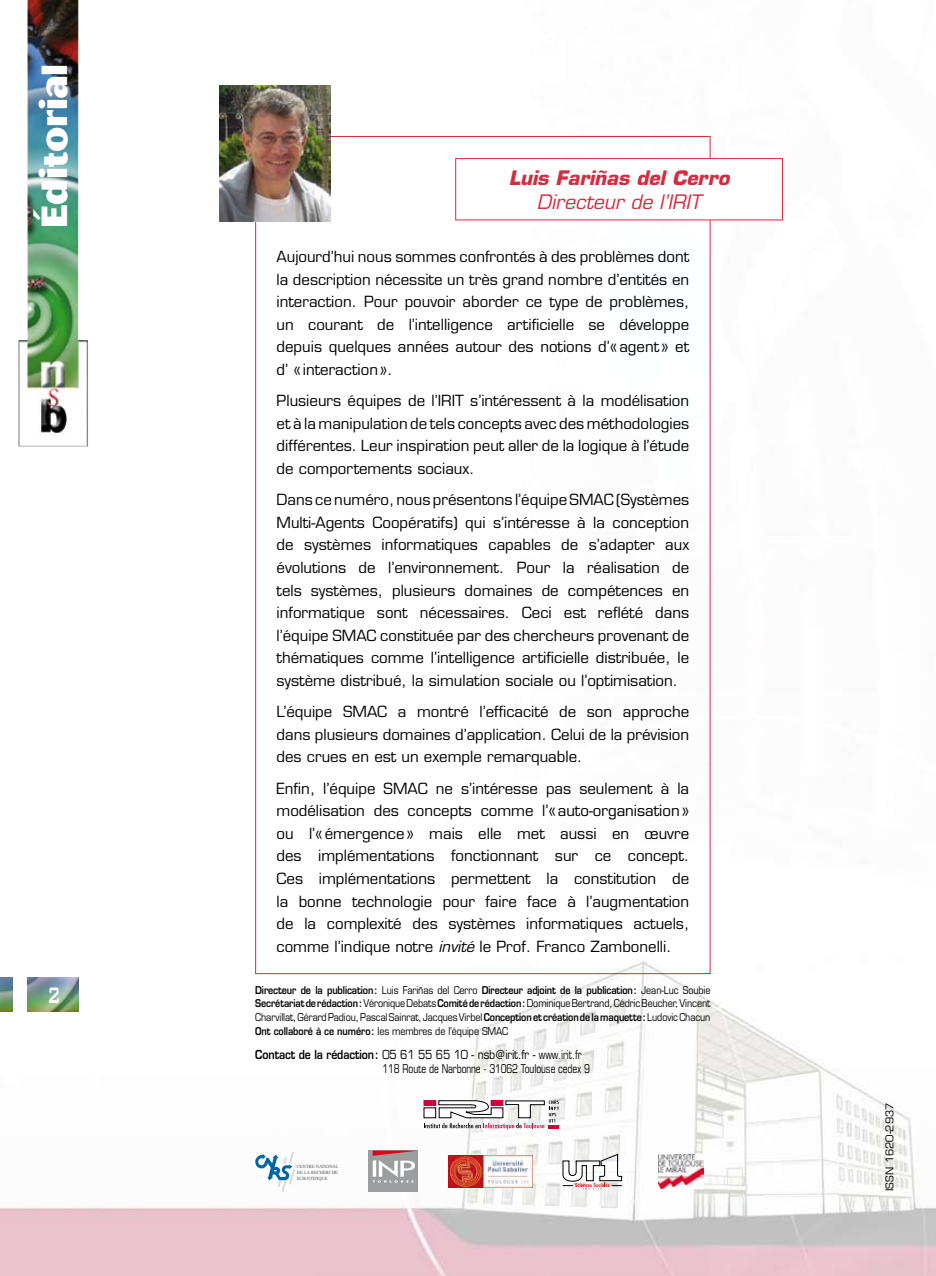
<style>
.page{position:relative;width:936px;height:1276px;background:#fff}
.page>*{position:absolute;margin:0;border:0;box-sizing:border-box;transform-origin:0 0}
.t1{font:800 36px "Cosmos";color:#fff}
.t2{font:italic 700 19.5px "Eurostile";color:#d22d40}
.t3{font:italic 19.5px "Eurostile";color:#d22d40}
.t4{font:15px/22.6px "Eurostile";color:#000;text-align:justify}
.t5{font:condensed 12.15px/14px "Eurostile";letter-spacing:-.01em;color:#000;scale:.86 1}
.t6{font:10.5px/14px "Eurostile";letter-spacing:-.01em;color:#000;text-align:justify;scale:.86 1}
.t7{font:10.5px "Eurostile";letter-spacing:-.01em;color:#000}
.t8{font:4.8px/5.7px "Times";color:#58585a;scale:.96 1}
.s1{font-style:italic}
.s2{font-weight:600}
.s3{font-weight:600;font-stretch:normal}
.s4{font-stretch:normal}
</style>
<div class="page">
<img style="left:0;top:85px;width:935px;height:1191px">
<img style="left:28px;top:978px;width:50px;height:34px">
<img style="left:0;top:978px;width:13px;height:34px">
<img style="left:18px;top:0;width:70px;height:446px">
<img style="left:220px;top:85px;width:110px;height:136px">
<div style="left:455px;top:159px;width:327px;height:61px;background:#fff"></div>
<div style="left:455px;top:158px;width:327px;height:62px;border:1px solid #d22d40"></div>
<svg style="left:423px;top:1100px;width:136px;height:29px"></svg>
<svg style="left:255px;top:1151px;width:40px;height:40px"></svg>
<div style="left:368px;top:1150px;width:50px;height:41px;background:#9c9d9f"></div>
<svg style="left:372px;top:1150px;width:46px;height:32px"></svg>
<img style="left:448px;top:1155px;width:85px;height:32px">
<svg style="left:562px;top:1153px;width:60px;height:36px"></svg>
<img style="left:658px;top:1154px;width:45px;height:34px">
<h1 class="t1" style="left:33px;top:228px;width:166px;rotate:-90deg">Éditorial</h1>
<h2 class="t2" style="left:508px;top:166px;width:222px">Luis Fariñas del Cerro</h2>
<h2 class="t3" style="left:537px;top:190px;width:166px">Directeur de l’IRIT</h2>
<p class="t4" style="left:276px;top:245px;width:414px">Aujourd’hui nous sommes confrontés à des problèmes dont la description nécessite un très grand nombre d’entités en interaction. Pour pouvoir aborder ce type de problèmes, un courant de l’intelligence artificielle se développe depuis quelques années autour des notions d’«agent» et d’ «interaction».</p>
<p class="t4" style="left:276px;top:389px;width:414px">Plusieurs équipes de l’IRIT s’intéressent à la modélisation et à la manipulation de tels concepts avec des méthodologies différentes. Leur inspiration peut aller de la logique à l’étude de comportements sociaux.</p>
<p class="t4" style="left:276px;top:488px;width:414px">Dans ce numéro, nous présentons l’équipe SMAC (Systèmes Multi-Agents Coopératifs) qui s’intéresse à la conception de systèmes informatiques capables de s’adapter aux évolutions de l’environnement. Pour la réalisation de tels systèmes, plusieurs domaines de compétences en informatique sont nécessaires. Ceci est reflété dans l’équipe SMAC constituée par des chercheurs provenant de thématiques comme l’intelligence artificielle distribuée, le système distribué, la simulation sociale ou l’optimisation.</p>
<p class="t4" style="left:276px;top:700px;width:414px">L’équipe SMAC a montré l’efficacité de son approche dans plusieurs domaines d’application. Celui de la prévision des crues en est un exemple remarquable.</p>
<p class="t4" style="left:276px;top:777px;width:414px">Enfin, l’équipe SMAC ne s’intéresse pas seulement à la modélisation des concepts comme l’«auto-organisation» ou l’«émergence» mais elle met aussi en œuvre des implémentations fonctionnant sur ce concept.<br>Ces implémentations permettent la constitution de la bonne technologie pour faire face à l’augmentation de la complexité des systèmes informatiques actuels, comme l’indique notre <span class="s1">invité</span> le Prof. Franco Zambonelli.</p>
<p class="t6" style="left:255px;top:982px;width:531px"><span class="s2">Directeur de la publication:</span> Luis Fariñas del Cerro <span class="s2">Directeur adjoint de la publication:</span> Jean-Luc Soubie <span class="s2">Secrétariat de rédaction:</span> Véronique Debats <span class="s2">Comité de rédaction:</span> Dominique Bertrand,Cédric Beucher, Vincent Charvillat, Gérard Padiou, Pascal Sainrat, Jacques Virbel<span class="s2">Conception et création de la maquette:</span> Ludovic Chacun <span class="s2">Ont collaboré à ce numéro:</span> les membres de l’équipe SMAC</p>
<p class="t5" style="left:382px;top:1047px;width:243px;text-indent:-127px"><span class="s3">Contact de la rédaction:</span> <span class="s4">05 61 55 65 10 - nsb@irit.fr -</span> www.irit.fr<br>118 Route de Narbonne - 31062 Toulouse cedex 9</p>
<p class="t8" style="left:297px;top:1164px;width:45px">CENTRE NATIONAL<br>DE LA RECHERCHE<br>SCIENTIFIQUE</p>
<p class="t7" style="left:883px;top:1191px;width:90px;rotate:-90deg">ISSN 1620-2937</p>
</div>
